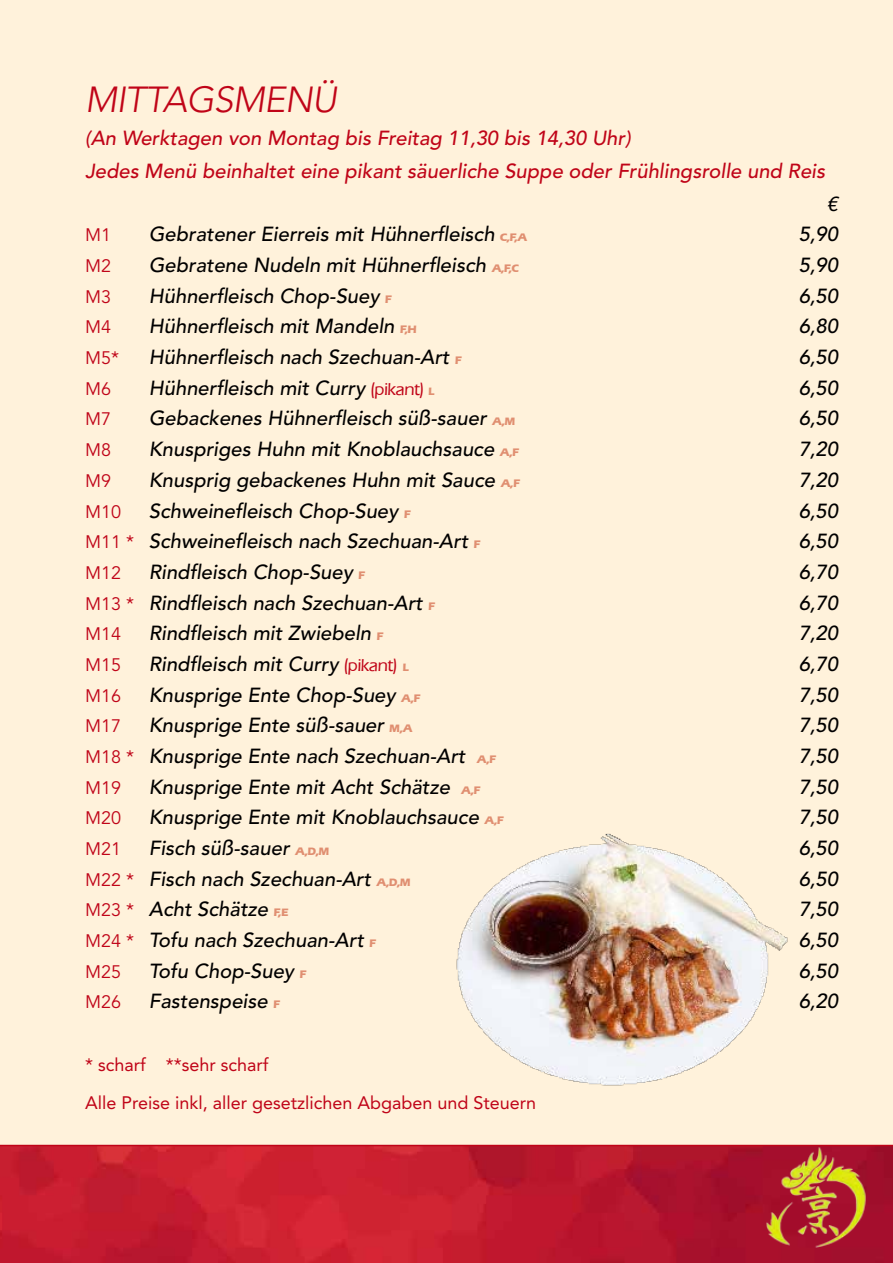
<style>
.page{position:relative;width:893px;height:1263px;background:#fff}
.page>*{position:absolute;margin:0;border:0;box-sizing:border-box;transform-origin:0 0}
.t1{font:italic 300 36px "Avenir LT Std";letter-spacing:-.02em;color:#c00418}
.t2{font:italic 500 20.25px "Avenir LT Std";color:#000}
.t3{font:italic 500 20.25px/32.8px "Avenir LT Std";color:#c00418}
.t4{font:18px/37.3px "Avenir LT Std";color:#c00418}
.t5{font:18px "Avenir LT Std";color:#c00418}
.s1{font-family:"E820 Sans Xbold";font-weight:400;font-style:normal;font-size:10.5px;color:#e08f71}
.s2{font-family:"E820 Sans";font-style:normal;font-size:16.5px;color:#c00418}
.s3{font-weight:400;font-style:normal;font-size:18px;color:#c00418}
</style>
<div class="page">
<div style="left:0;top:0;width:893px;height:1235px;background:#fff2db"></div>
<svg style="left:0;top:1145px;width:893px;height:118px;background:#c01a2f"></svg>
<img style="left:764px;top:1144px;width:106px;height:105px">
<img style="left:456px;top:833px;width:332px;height:253px">
<h1 class="t1" style="left:85px;top:79px;width:253px">MITTAGSMENÜ</h1>
<p class="t3" style="left:85px;top:122px;width:741px">(An Werktagen von Montag bis Freitag 11,30 bis 14,30 Uhr)<br>Jedes Menü beinhaltet eine pikant säuerliche Suppe oder Frühlingsrolle und Reis</p>
<p class="t2" style="left:827px;top:192px;width:13px">€</p>
<p class="t5" style="left:85px;top:225px;width:28px">M1</p>
<p class="t2" style="left:149px;top:223px;width:380px">Gebratener Eierreis mit Hühnerfleisch <span class="s1">C,F,A</span></p>
<p class="t2" style="left:799px;top:223px;width:41px">5,90</p>
<p class="t5" style="left:85px;top:255px;width:28px">M2</p>
<p class="t2" style="left:149px;top:253px;width:372px">Gebratene Nudeln mit Hühnerfleisch <span class="s1">A,F,C</span></p>
<p class="t2" style="left:799px;top:253px;width:41px">5,90</p>
<p class="t5" style="left:85px;top:286px;width:28px">M3</p>
<p class="t2" style="left:149px;top:284px;width:244px">Hühnerfleisch Chop-Suey <span class="s1">F</span></p>
<p class="t2" style="left:799px;top:284px;width:41px">6,50</p>
<p class="t5" style="left:85px;top:317px;width:28px">M4</p>
<p class="t2" style="left:149px;top:315px;width:269px">Hühnerfleisch mit Mandeln <span class="s1">F,H</span></p>
<p class="t2" style="left:799px;top:315px;width:41px">6,80</p>
<p class="t5" style="left:85px;top:347px;width:36px">M5*</p>
<p class="t2" style="left:149px;top:345px;width:314px">Hühnerfleisch nach Szechuan-Art <span class="s1">F</span></p>
<p class="t2" style="left:799px;top:345px;width:41px">6,50</p>
<p class="t5" style="left:85px;top:378px;width:28px">M6</p>
<p class="t2" style="left:149px;top:376px;width:287px">Hühnerfleisch mit Curry <span class="s2">(pikant)</span> <span class="s1">L</span></p>
<p class="t2" style="left:799px;top:376px;width:41px">6,50</p>
<p class="t5" style="left:85px;top:409px;width:28px">M7</p>
<p class="t2" style="left:149px;top:407px;width:368px">Gebackenes Hühnerfleisch süß-sauer <span class="s1">A,M</span></p>
<p class="t2" style="left:799px;top:407px;width:41px">6,50</p>
<p class="t5" style="left:85px;top:440px;width:28px">M8</p>
<p class="t2" style="left:149px;top:437px;width:372px">Knuspriges Huhn mit Knoblauchsauce <span class="s1">A,F</span></p>
<p class="t2" style="left:799px;top:437px;width:41px">7,20</p>
<p class="t5" style="left:85px;top:470px;width:28px">M9</p>
<p class="t2" style="left:149px;top:468px;width:373px">Knusprig gebackenes Huhn mit Sauce <span class="s1">A,F</span></p>
<p class="t2" style="left:799px;top:468px;width:41px">7,20</p>
<p class="t5" style="left:85px;top:501px;width:38px">M10</p>
<p class="t2" style="left:149px;top:499px;width:263px">Schweinefleisch Chop-Suey <span class="s1">F</span></p>
<p class="t2" style="left:799px;top:499px;width:41px">6,50</p>
<p class="t2" style="left:85px;top:529px;width:397px"><span class="s3">M11 *</span> Schweinefleisch nach Szechuan-Art <span class="s1">F</span></p>
<p class="t2" style="left:799px;top:529px;width:41px">6,50</p>
<p class="t5" style="left:85px;top:562px;width:38px">M12</p>
<p class="t2" style="left:149px;top:560px;width:218px">Rindfleisch Chop-Suey <span class="s1">F</span></p>
<p class="t2" style="left:799px;top:560px;width:41px">6,70</p>
<p class="t2" style="left:85px;top:591px;width:351px"><span class="s3">M13 *</span> Rindfleisch nach Szechuan-Art <span class="s1">F</span></p>
<p class="t2" style="left:799px;top:591px;width:41px">6,70</p>
<p class="t5" style="left:85px;top:624px;width:38px">M14</p>
<p class="t2" style="left:149px;top:621px;width:236px">Rindfleisch mit Zwiebeln <span class="s1">F</span></p>
<p class="t2" style="left:799px;top:621px;width:41px">7,20</p>
<p class="t5" style="left:85px;top:654px;width:38px">M15</p>
<p class="t2" style="left:149px;top:652px;width:262px">Rindfleisch mit Curry <span class="s2">(pikant)</span> <span class="s1">L</span></p>
<p class="t2" style="left:799px;top:652px;width:41px">6,70</p>
<p class="t5" style="left:85px;top:685px;width:38px">M16</p>
<p class="t2" style="left:149px;top:683px;width:273px">Knusprige Ente Chop-Suey <span class="s1">A,F</span></p>
<p class="t2" style="left:799px;top:683px;width:41px">7,50</p>
<p class="t5" style="left:85px;top:716px;width:38px">M17</p>
<p class="t2" style="left:149px;top:713px;width:266px">Knusprige Ente süß-sauer <span class="s1">M,A</span></p>
<p class="t2" style="left:799px;top:713px;width:41px">7,50</p>
<p class="t2" style="left:85px;top:744px;width:412px"><span class="s3">M18 *</span> Knusprige Ente nach Szechuan-Art <span class="s1">A,F</span></p>
<p class="t2" style="left:799px;top:744px;width:41px">7,50</p>
<p class="t5" style="left:85px;top:777px;width:38px">M19</p>
<p class="t2" style="left:149px;top:775px;width:333px">Knusprige Ente mit Acht Schätze <span class="s1">A,F</span></p>
<p class="t2" style="left:799px;top:775px;width:41px">7,50</p>
<p class="t5" style="left:85px;top:808px;width:38px">M20</p>
<p class="t2" style="left:149px;top:806px;width:356px">Knusprige Ente mit Knoblauchsauce <span class="s1">A,F</span></p>
<p class="t2" style="left:799px;top:806px;width:41px">7,50</p>
<p class="t5" style="left:85px;top:838px;width:38px">M21</p>
<p class="t2" style="left:149px;top:836px;width:182px">Fisch süß-sauer <span class="s1">A,D,M</span></p>
<p class="t2" style="left:799px;top:836px;width:41px">6,50</p>
<p class="t2" style="left:85px;top:867px;width:327px"><span class="s3">M22 *</span> Fisch nach Szechuan-Art <span class="s1">A,D,M</span></p>
<p class="t2" style="left:799px;top:867px;width:41px">6,50</p>
<p class="t2" style="left:85px;top:898px;width:205px"><span class="s3">M23 *</span> Acht Schätze <span class="s1">F,E</span></p>
<p class="t2" style="left:799px;top:898px;width:41px">7,50</p>
<p class="t2" style="left:85px;top:928px;width:292px"><span class="s3">M24 *</span> Tofu nach Szechuan-Art <span class="s1">F</span></p>
<p class="t2" style="left:799px;top:928px;width:41px">6,50</p>
<p class="t5" style="left:85px;top:961px;width:38px">M25</p>
<p class="t2" style="left:149px;top:959px;width:159px">Tofu Chop-Suey <span class="s1">F</span></p>
<p class="t2" style="left:799px;top:959px;width:41px">6,50</p>
<p class="t5" style="left:85px;top:992px;width:38px">M26</p>
<p class="t2" style="left:149px;top:990px;width:133px">Fastenspeise <span class="s1">F</span></p>
<p class="t2" style="left:799px;top:990px;width:41px">6,20</p>
<p class="t4" style="left:85px;top:1046px;width:453px">* scharf **sehr scharf<br>Alle Preise inkl, aller gesetzlichen Abgaben und Steuern</p>
</div>
